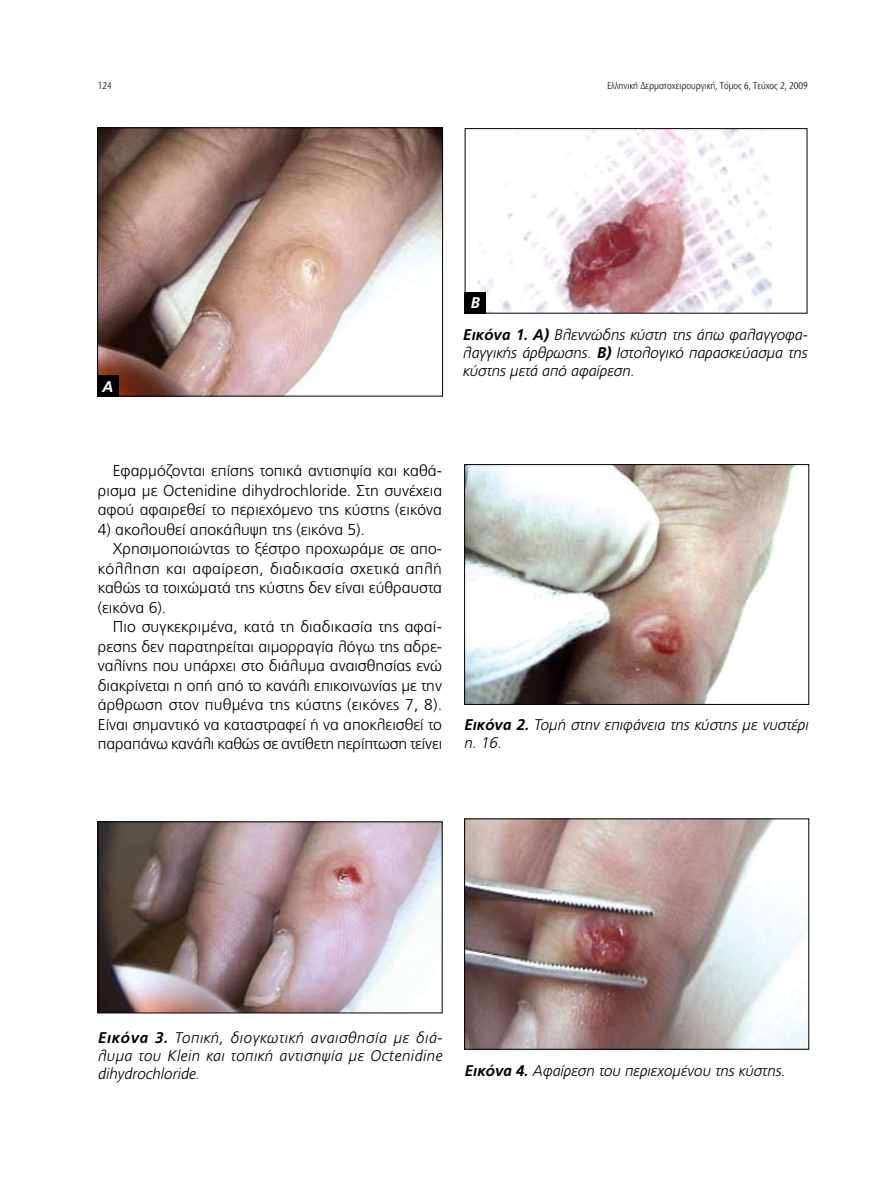
<style>
.page{position:relative;width:893px;height:1191px;background:#fff}
.page>*{position:absolute;margin:0;border:0;box-sizing:border-box;transform-origin:0 0}
.t1{font:300 15.75px/19.5px "PF Catalog";color:#000;text-align:justify}
.t2{font:300 15.75px "PF Catalog";letter-spacing:.025em;color:#000}
.t3{font:italic 300 15.45px/18.1px "PF Catalog";color:#000;text-align:justify}
.t4{font:italic 700 15.45px "PF Catalog";color:#fff}
.t5{font:10.5px "Stone Sans ITC Hel";color:#000;scale:.8 1}
.s1{font-weight:700}
</style>
<div class="page">
<img style="left:99px;top:129px;width:342px;height:265px">
<div style="left:97px;top:127px;width:346px;height:269px;border:1px solid #000"></div>
<img style="left:479px;top:130px;width:293px;height:181px">
<div style="left:465px;top:128px;width:342px;height:185px;border:1px solid #000"></div>
<img style="left:466px;top:466px;width:329px;height:237px">
<div style="left:464px;top:464px;width:345px;height:241px;border:1px solid #000"></div>
<img style="left:100px;top:823px;width:341px;height:188px">
<div style="left:98px;top:821px;width:345px;height:192px;border:1px solid #000"></div>
<img style="left:466px;top:820px;width:341px;height:227px">
<div style="left:97px;top:375px;width:22px;height:21px;background:#000"></div>
<div style="left:465px;top:292px;width:21px;height:21px;background:#000"></div>
<p class="t5" style="left:98px;top:80px;width:19px">124</p>
<p class="t5" style="left:607px;top:80px;width:253px">Ελληνική Δερματοχειρουργική, Τόμος 6, Τεύχος 2, 2009</p>
<p class="t4" style="left:102px;top:377px;width:12px">Α</p>
<p class="t4" style="left:471px;top:294px;width:11px">B</p>
<p class="t3" style="left:463px;top:325px;width:346px"><span class="s1">Εικόνα 1. Α)</span> Βλεννώδης κύστη της άπω φαλαγγοφα&shy;λαγγικής άρθρωσης. <span class="s1">Β)</span> Ιστολογικό παρασκεύασμα της κύστης μετά από αφαίρεση.</p>
<p class="t1" style="left:98px;top:461px;width:346px;text-indent:15px">Εφαρμόζονται επίσης τοπικά αντισηψία και καθά&shy;ρισμα με Octenidine dihydrochloride. Στη συνέχεια αφού αφαιρεθεί το περιεχόμενο της κύστης (εικόνα</p>
<p class="t1" style="left:98px;top:519px;width:269px">4) ακολουθεί αποκάλυψη της (εικόνα 5).</p>
<p class="t1" style="left:113px;top:539px;width:331px">Χρησιμοποιώντας το ξέστρο προχωράμε σε απο-</p>
<p class="t2" style="left:98px;top:559px;width:346px">κόλληση και αφαίρεση, διαδικασία σχετικά απλή</p>
<p class="t1" style="left:98px;top:578px;width:346px">καθώς τα τοιχώματά της κύστης δεν είναι εύθραυστα</p>
<p class="t1" style="left:98px;top:597px;width:70px">(εικόνα 6).</p>
<p class="t1" style="left:113px;top:617px;width:331px">Πιο συγκεκριμένα, κατά τη διαδικασία της αφαί-</p>
<p class="t1" style="left:98px;top:636px;width:346px">ρεσης δεν παρατηρείται αιμορραγία λόγω της αδρε-</p>
<p class="t1" style="left:98px;top:656px;width:346px">ναλίνης που υπάρχει στο διάλυμα αναισθησίας ενώ</p>
<p class="t1" style="left:98px;top:675px;width:346px">διακρίνεται η οπή από το κανάλι επικοινωνίας με την</p>
<p class="t1" style="left:98px;top:695px;width:346px">άρθρωση στον πυθμένα της κύστης (εικόνες 7, 8).</p>
<p class="t1" style="left:98px;top:714px;width:346px">Είναι σημαντικό να καταστραφεί ή να αποκλεισθεί το</p>
<p class="t1" style="left:98px;top:734px;width:346px">παραπάνω κανάλι καθώς σε αντίθετη περίπτωση τείνει</p>
<p class="t3" style="left:464px;top:715px;width:346px"><span class="s1">Εικόνα 2.</span> Τομή στην επιφάνεια της κύστης με νυστέρι n. 16.</p>
<p class="t3" style="left:98px;top:1028px;width:346px"><span class="s1">Εικόνα 3.</span> Τοπική, διογκωτική αναισθησία με διά&shy;λυμα του Klein και τοπική αντισηψία με Octenidine dihydrochloride.</p>
<p class="t3" style="left:465px;top:1062px;width:323px"><span class="s1">Εικόνα 4.</span> Αφαίρεση του περιεχομένου της κύστης.</p>
</div>
